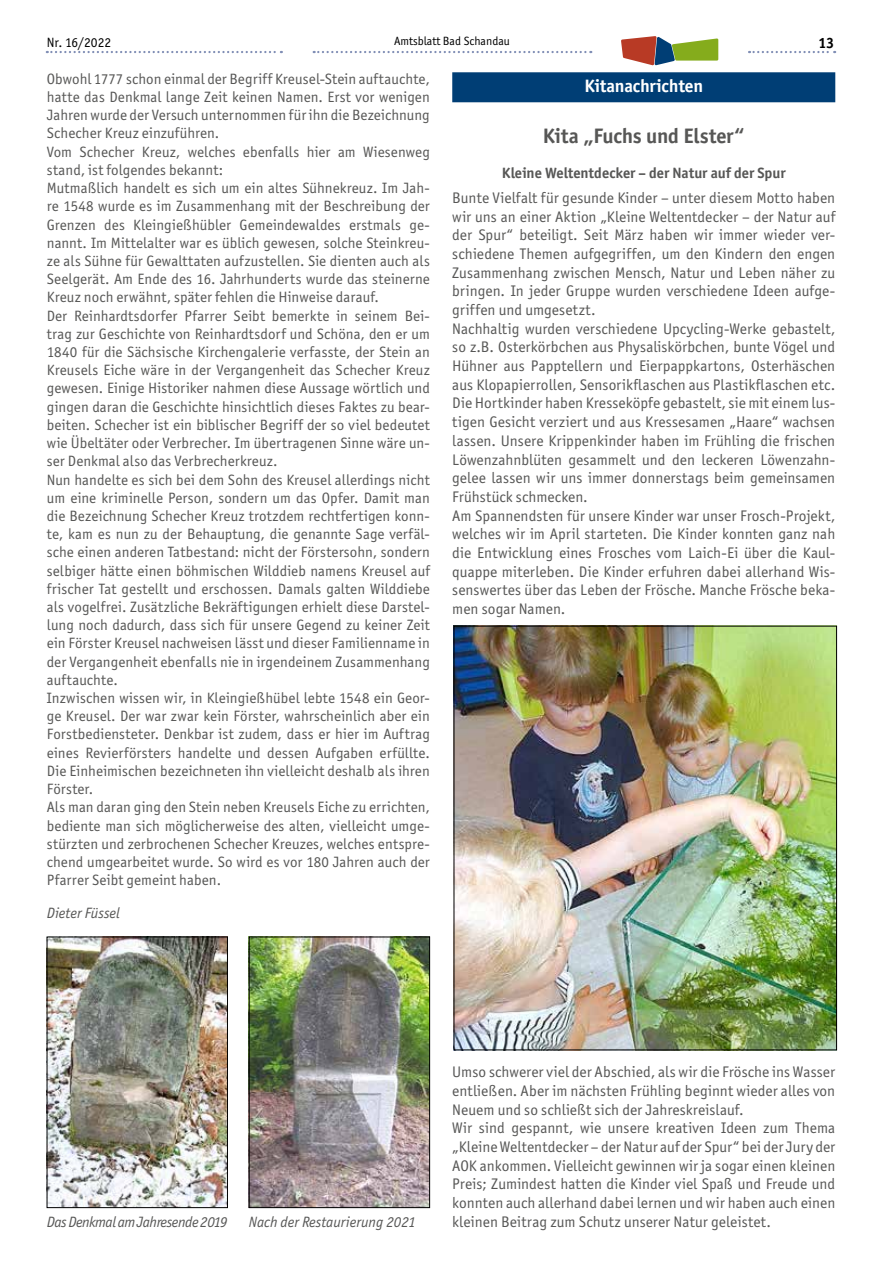
<style>
.page{position:relative;width:881px;height:1263px;background:#fff}
.page>*{position:absolute;margin:0;border:0;box-sizing:border-box;transform-origin:0 0}
.t1{font:700 21px "Officina San ITC";letter-spacing:-.01em;color:#575756}
.t2{font:700 18px "Officina San ITC";letter-spacing:-.01em;color:#fff}
.t3{font:15.3px/18.8px "Officina San ITC";letter-spacing:.005em;color:#575756}
.t4{font:15px/18.1px "Officina San ITC";letter-spacing:.01em;color:#575756}
.t5{font:700 15px "Officina San ITC";color:#575756}
.t6{font:italic 15px "Officina San ITC";letter-spacing:-.005em;color:#575756}
.t7{font:italic 15px "Officina San ITC";letter-spacing:-.03em;color:#575756}
.t8{font:700 15px "Officina San ITC";color:#000}
.t9{font:13.5px "Officina San ITC";color:#000}
.t10{font:12px "Officina San ITC";color:#000}
</style>
<div class="page">
<svg style="left:313px;top:51px;width:278px;height:2px"></svg>
<svg style="left:47px;top:51px;width:235px;height:2px"></svg>
<svg style="left:748px;top:51px;width:86px;height:2px"></svg>
<svg style="left:621px;top:36px;width:97px;height:29px"></svg>
<img style="left:49px;top:939px;width:176px;height:267px">
<div style="left:47px;top:937px;width:180px;height:271px;border:1px solid #000"></div>
<img style="left:251px;top:939px;width:176px;height:267px">
<div style="left:249px;top:937px;width:180px;height:271px;border:1px solid #000"></div>
<div style="left:452px;top:72px;width:383px;height:30px;background:#003e75"></div>
<img style="left:455px;top:628px;width:379px;height:420px">
<p class="t9" style="left:47px;top:34px;width:66px">Nr. 16/2022</p>
<p class="t10" style="left:394px;top:34px;width:117px">Amtsblatt Bad Schandau</p>
<p class="t8" style="left:818px;top:34px;width:17px">13</p>
<p class="t4" style="left:47px;top:70px;width:384px">Obwohl 1777 schon einmal der Begriff Kreusel-Stein auftauchte, hatte das Denkmal lange Zeit keinen Namen. Erst vor wenigen Jahren wurde der Versuch unternommen für ihn die Bezeichnung Schecher Kreuz einzuführen.<br>Vom Schecher Kreuz, welches ebenfalls hier am Wiesenweg stand, ist folgendes bekannt:<br>Mutmaßlich handelt es sich um ein altes Sühnekreuz. Im Jah&shy;re 1548 wurde es im Zusammenhang mit der Beschreibung der Grenzen des Kleingießhübler Gemeindewaldes erstmals ge&shy;nannt. Im Mittelalter war es üblich gewesen, solche Steinkreu&shy;ze als Sühne für Gewalttaten aufzustellen. Sie dienten auch als Seelgerät. Am Ende des 16. Jahrhunderts wurde das steinerne Kreuz noch erwähnt, später fehlen die Hinweise darauf.<br>Der Reinhardtsdorfer Pfarrer Seibt bemerkte in seinem Bei&shy;trag zur Geschichte von Reinhardtsdorf und Schöna, den er um 1840 für die Sächsische Kirchengalerie verfasste, der Stein an Kreusels Eiche wäre in der Vergangenheit das Schecher Kreuz gewesen. Einige Historiker nahmen diese Aussage wörtlich und gingen daran die Geschichte hinsichtlich dieses Faktes zu bear&shy;beiten. Schecher ist ein biblischer Begriff der so viel bedeutet wie Übeltäter oder Verbrecher. Im übertragenen Sinne wäre un&shy;ser Denkmal also das Verbrecherkreuz.<br>Nun handelte es sich bei dem Sohn des Kreusel allerdings nicht um eine kriminelle Person, sondern um das Opfer. Damit man die Bezeichnung Schecher Kreuz trotzdem rechtfertigen konn&shy;te, kam es nun zu der Behauptung, die genannte Sage verfäl&shy;sche einen anderen Tatbestand: nicht der Förstersohn, sondern selbiger hätte einen böhmischen Wilddieb namens Kreusel auf frischer Tat gestellt und erschossen. Damals galten Wilddiebe als vogelfrei. Zusätzliche Bekräftigungen erhielt diese Darstel&shy;lung noch dadurch, dass sich für unsere Gegend zu keiner Zeit ein Förster Kreusel nachweisen lässt und dieser Familienname in der Vergangenheit ebenfalls nie in irgendeinem Zusammenhang auftauchte.<br>Inzwischen wissen wir, in Kleingießhübel lebte 1548 ein Geor&shy;ge Kreusel. Der war zwar kein Förster, wahrscheinlich aber ein Forstbediensteter. Denkbar ist zudem, dass er hier im Auftrag eines Revierförsters handelte und dessen Aufgaben erfüllte.<br>Die Einheimischen bezeichneten ihn vielleicht deshalb als ihren Förster.<br>Als man daran ging den Stein neben Kreusels Eiche zu errichten, bediente man sich möglicherweise des alten, vielleicht umge&shy;stürzten und zerbrochenen Schecher Kreuzes, welches entspre&shy;chend umgearbeitet wurde. So wird es vor 180 Jahren auch der Pfarrer Seibt gemeint haben.</p>
<p class="t6" style="left:47px;top:905px;width:75px">Dieter Füssel</p>
<p class="t2" style="left:584px;top:74px;width:120px">Kitanachrichten</p>
<h1 class="t1" style="left:542px;top:122px;width:203px">Kita „Fuchs und Elster“</h1>
<p class="t5" style="left:501px;top:163px;width:285px">Kleine Weltentdecker – der Natur auf der Spur</p>
<p class="t3" style="left:452px;top:188px;width:384px">Bunte Vielfalt für gesunde Kinder – unter diesem Motto haben wir uns an einer Aktion „Kleine Weltentdecker – der Natur auf der Spur“ beteiligt. Seit März haben wir immer wieder ver&shy;schiedene Themen aufgegriffen, um den Kindern den engen Zusammenhang zwischen Mensch, Natur und Leben näher zu bringen. In jeder Gruppe wurden verschiedene Ideen aufge&shy;griffen und umgesetzt.<br>Nachhaltig wurden verschiedene Upcycling-Werke gebastelt, so z.B. Osterkörbchen aus Physaliskörbchen, bunte Vögel und Hühner aus Papptellern und Eierpappkartons, Osterhäschen aus Klopapierrollen, Sensorikflaschen aus Plastikflaschen etc.<br>Die Hortkinder haben Kresseköpfe gebastelt, sie mit einem lus&shy;tigen Gesicht verziert und aus Kressesamen „Haare“ wachsen lassen. Unsere Krippenkinder haben im Frühling die frischen Löwenzahnblüten gesammelt und den leckeren Löwenzahn&shy;gelee lassen wir uns immer donnerstags beim gemeinsamen Frühstück schmecken.<br>Am Spannendsten für unsere Kinder war unser Frosch-Projekt, welches wir im April starteten. Die Kinder konnten ganz nah die Entwicklung eines Frosches vom Laich-Ei über die Kaul&shy;quappe miterleben. Die Kinder erfuhren dabei allerhand Wis&shy;senswertes über das Leben der Frösche. Manche Frösche beka&shy;men sogar Namen.</p>
<p class="t7" style="left:47px;top:1213px;width:182px">Das Denkmal am Jahresende 2019</p>
<p class="t6" style="left:249px;top:1213px;width:168px">Nach der Restaurierung 2021</p>
<p class="t3" style="left:452px;top:1063px;width:384px">Umso schwerer viel der Abschied, als wir die Frösche ins Wasser entließen. Aber im nächsten Frühling beginnt wieder alles von Neuem und so schließt sich der Jahreskreislauf.<br>Wir sind gespannt, wie unsere kreativen Ideen zum Thema „Kleine Weltentdecker – der Natur auf der Spur“ bei der Jury der AOK ankommen. Vielleicht gewinnen wir ja sogar einen kleinen Preis; Zumindest hatten die Kinder viel Spaß und Freude und konnten auch allerhand dabei lernen und wir haben auch einen kleinen Beitrag zum Schutz unserer Natur geleistet.</p>
</div>
